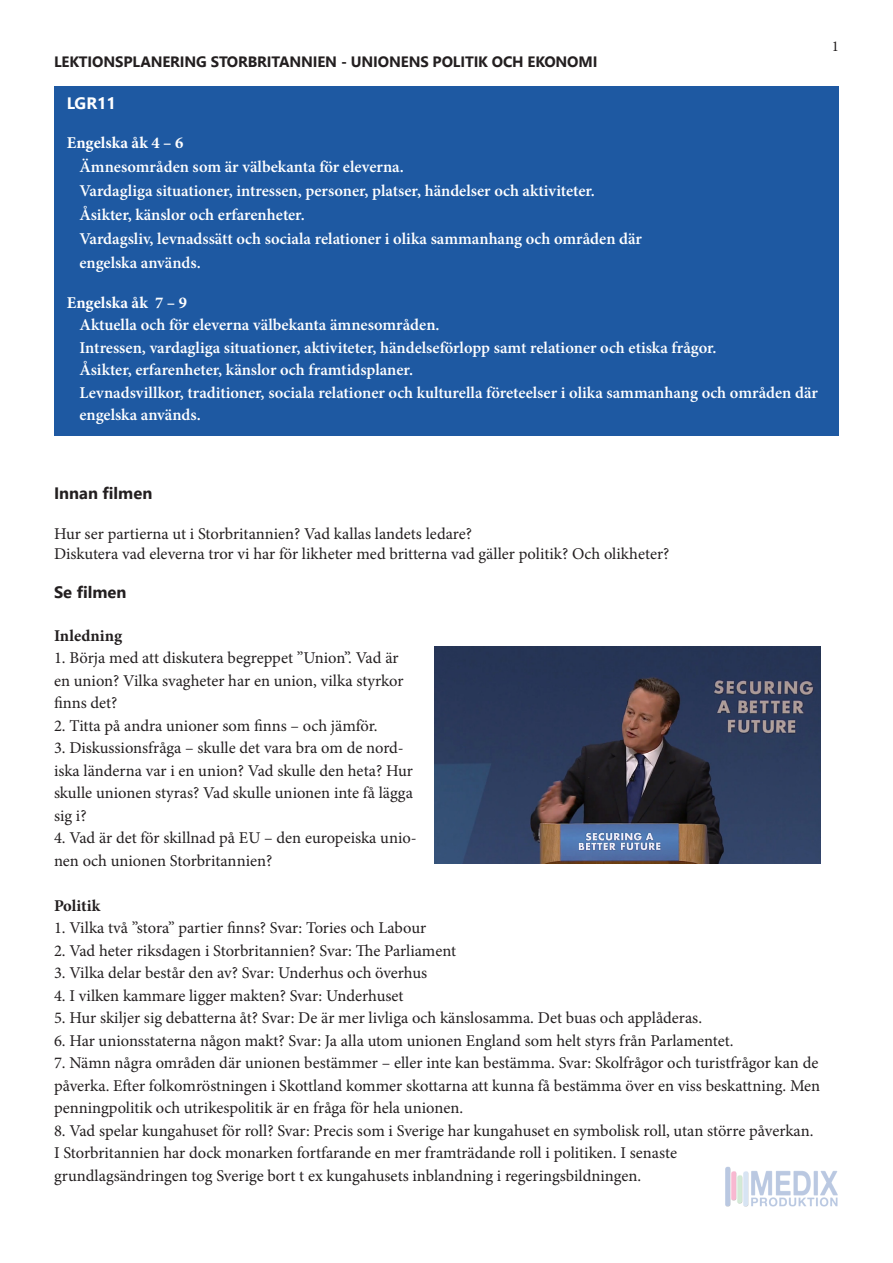
<style>
.page{position:relative;width:893px;height:1263px;background:#fff}
.page>*{position:absolute;margin:0;border:0;box-sizing:border-box;transform-origin:0 0}
.t1{font:16.5px/22.5px "Minion Pro";color:#231f20}
.t2{font:600 16.5px/22.5px "Minion Pro";color:#fff}
.t3{font:700 16.5px "Minion Pro";color:#fff}
.t4{font:700 16.5px "Nirmala UI";color:#231f20}
.t5{font:700 16.5px "Minion Pro";color:#231f20}
.t6{font:700 16.5px "Nirmala UI";color:#fff}
.t7{font:700 15px "Nirmala UI";letter-spacing:-.01em;color:#231f20}
.t8{font:15px "Minion Pro";color:#231f20}
</style>
<div class="page">
<div style="left:54px;top:86px;width:785px;height:350px;background:#1e59a2"></div>
<img style="left:435px;top:646px;width:386px;height:217px">
<img style="left:725px;top:1166px;width:113px;height:41px">
<p class="t7" style="left:54px;top:50px;width:545px">LEKTIONSPLANERING STORBRITANNIEN - UNIONENS POLITIK OCH EKONOMI</p>
<p class="t6" style="left:67px;top:90px;width:51px">LGR11</p>
<p class="t3" style="left:67px;top:131px;width:118px">Engelska åk 4 – 6</p>
<p class="t2" style="left:80px;top:155px;width:326px">Ämnesområden som är välbekanta för eleverna.</p>
<p class="t2" style="left:80px;top:179px;width:517px">Vardagliga situationer, intressen, personer, platser, händelser och aktiviteter.</p>
<p class="t2" style="left:80px;top:203px;width:227px">Åsikter, känslor och erfarenheter.</p>
<p class="t2" style="left:80px;top:227px;width:564px">Vardagsliv, levnadssätt och sociala relationer i olika sammanhang och områden där</p>
<p class="t2" style="left:80px;top:251px;width:123px">engelska används.</p>
<p class="t3" style="left:67px;top:291px;width:122px">Engelska åk 7 – 9</p>
<p class="t2" style="left:80px;top:314px;width:362px">Aktuella och för eleverna välbekanta ämnesområden.</p>
<p class="t2" style="left:80px;top:336px;width:639px">Intressen, vardagliga situationer, aktiviteter, händelseförlopp samt relationer och etiska frågor.</p>
<p class="t2" style="left:80px;top:359px;width:335px">Åsikter, erfarenheter, känslor och framtidsplaner.</p>
<p class="t2" style="left:80px;top:381px;width:740px">Levnadsvillkor, traditioner, sociala relationer och kulturella företeelser i olika sammanhang och områden där engelska används.</p>
<p class="t8" style="left:832px;top:36px;width:9px">1</p>
<p class="t4" style="left:54px;top:481px;width:100px">Innan filmen</p>
<p class="t1" style="left:54px;top:523px;width:420px">Hur ser partierna ut i Storbritannien? Vad kallas landets ledare?</p>
<p class="t1" style="left:54px;top:542px;width:617px">Diskutera vad eleverna tror vi har för likheter med britterna vad gäller politik? Och olikheter?</p>
<p class="t4" style="left:54px;top:580px;width:74px">Se filmen</p>
<p class="t5" style="left:54px;top:624px;width:70px">Inledning</p>
<p class="t1" style="left:54px;top:647px;width:351px">1. Börja med att diskutera begreppet ”Union”. Vad är en union? Vilka svagheter har en union, vilka styrkor finns det?</p>
<p class="t1" style="left:54px;top:714px;width:325px">2. Titta på andra unioner som finns – och jämför.</p>
<p class="t1" style="left:54px;top:737px;width:360px">3. Diskussionsfråga – skulle det vara bra om de nord&shy;iska länderna var i en union? Vad skulle den heta? Hur skulle unionen styras? Vad skulle unionen inte få lägga sig i?</p>
<p class="t1" style="left:54px;top:827px;width:364px">4. Vad är det för skillnad på EU – den europeiska unio&shy;nen och unionen Storbritannien?</p>
<p class="t5" style="left:54px;top:894px;width:48px">Politik</p>
<p class="t1" style="left:54px;top:917px;width:374px">1. Vilka två ”stora” partier finns? Svar: Tories och Labour</p>
<p class="t1" style="left:54px;top:939px;width:404px">2. Vad heter riksdagen i Storbritannien? Svar: The Parliament</p>
<p class="t1" style="left:54px;top:962px;width:375px">3. Vilka delar består den av? Svar: Underhus och överhus</p>
<p class="t1" style="left:54px;top:984px;width:351px">4. I vilken kammare ligger makten? Svar: Underhuset</p>
<p class="t1" style="left:54px;top:1007px;width:650px">5. Hur skiljer sig debatterna åt? Svar: De är mer livliga och känslosamma. Det buas och applåderas.</p>
<p class="t1" style="left:54px;top:1029px;width:681px">6. Har unionsstaterna någon makt? Svar: Ja alla utom unionen England som helt styrs från Parlamentet.</p>
<p class="t1" style="left:54px;top:1052px;width:768px;text-align:justify">7. Nämn några områden där unionen bestämmer – eller inte kan bestämma. Svar: Skolfrågor och turistfrågor kan de påverka. Efter folkomröstningen i Skottland kommer skottarna att kunna få bestämma över en viss beskattning. Men penningpolitik och utrikespolitik är en fråga för hela unionen.</p>
<p class="t1" style="left:54px;top:1119px;width:761px">8. Vad spelar kungahuset för roll? Svar: Precis som i Sverige har kungahuset en symbolisk roll, utan större påverkan.<br>I Storbritannien har dock monarken fortfarande en mer framträdande roll i politiken. I senaste grundlagsändringen tog Sverige bort t ex kungahusets inblandning i regeringsbildningen.</p>
</div>
